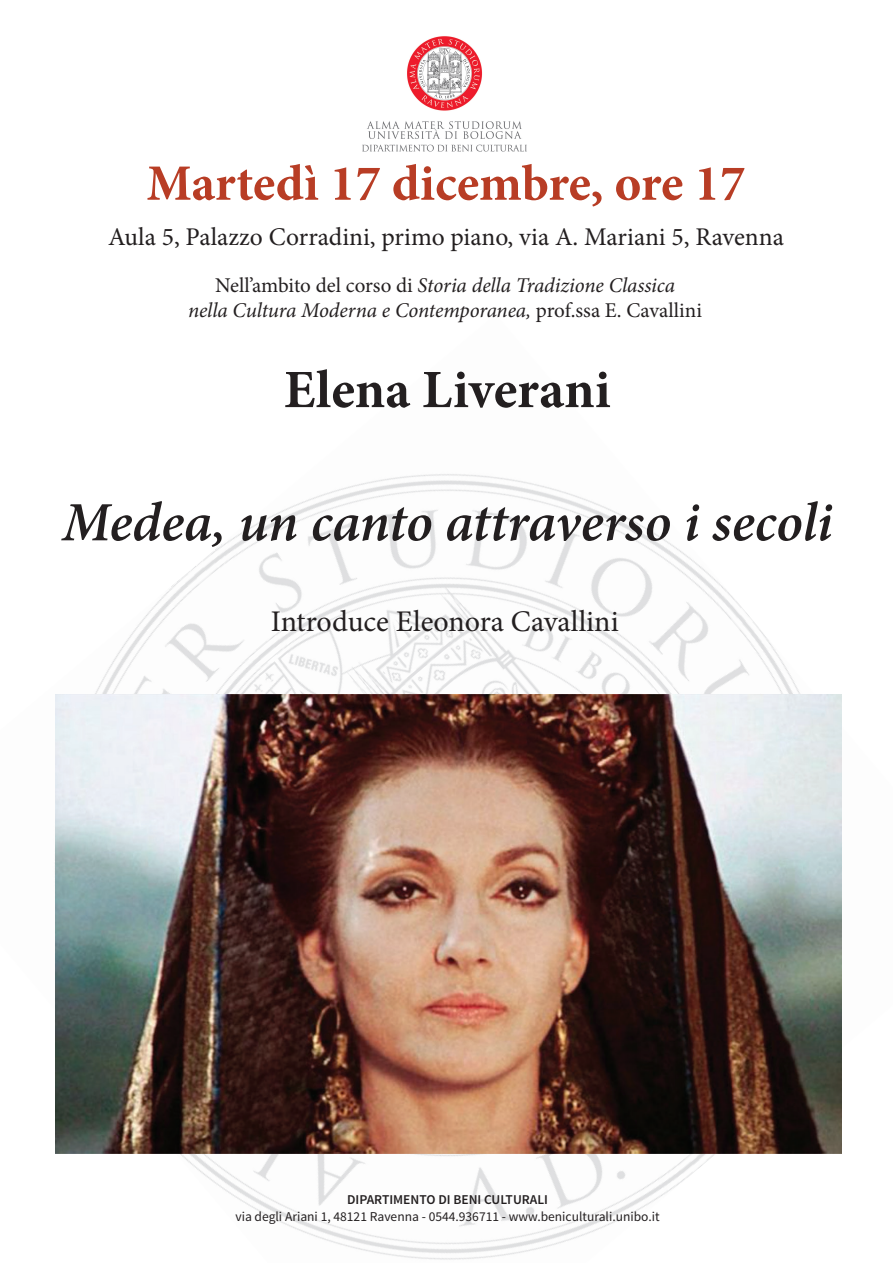
<style>
.page{position:relative;width:893px;height:1263px;background:#fff}
.page>*{position:absolute;margin:0;border:0;box-sizing:border-box;transform-origin:0 0}
.t1{font:italic 600 55.5px "Minion Pro";letter-spacing:-.005em;color:#231f20}
.t2{font:700 54px "Minion Pro";color:#231f20}
.t3{font:700 51px "Minion Pro";letter-spacing:-.005em;color:#b83d25}
.t4{font:30px "Minion Pro";color:#231f20}
.t5{font:25.5px "Minion Pro";color:#231f20}
.t6{font:italic 21px/25.2px "Minion Pro";letter-spacing:-.005em;color:#231f20;text-align:center}
.t7{font:13.5px "Source Sans Pro";color:#231f20}
.t8{font:600 13.5px "Source Sans Pro";color:#231f20}
.s1{font-style:normal}
</style>
<div class="page">
<img style="left:362px;top:36px;width:165px;height:116px">
<img style="left:95px;top:474px;width:747px;height:786px">
<img style="left:55px;top:694px;width:786px;height:460px">
<h3 class="t3" style="left:147px;top:147px;width:600px">Martedì 17 dicembre, ore 17</h3>
<p class="t5" style="left:108px;top:219px;width:677px">Aula 5, Palazzo Corradini, primo piano, via A. Mariani 5, Ravenna</p>
<p class="t6" style="left:188px;top:273px;width:515px"><span class="s1">Nell’ambito del corso di</span> Storia della Tradizione Classica<br>nella Cultura Moderna e Contemporanea, <span class="s1">prof.ssa E. Cavallini</span></p>
<h2 class="t2" style="left:284px;top:352px;width:328px">Elena Liverani</h2>
<h1 class="t1" style="left:62px;top:484px;width:772px">Medea, un canto attraverso i secoli</h1>
<h3 class="t4" style="left:271px;top:601px;width:349px">Introduce Eleonora Cavallini</h3>
<p class="t8" style="left:347px;top:1191px;width:202px">DIPARTIMENTO DI BENI CULTURALI</p>
<p class="t7" style="left:235px;top:1208px;width:426px">via degli Ariani 1, 48121 Ravenna - 0544.936711 - www.beniculturali.unibo.it</p>
</div>
